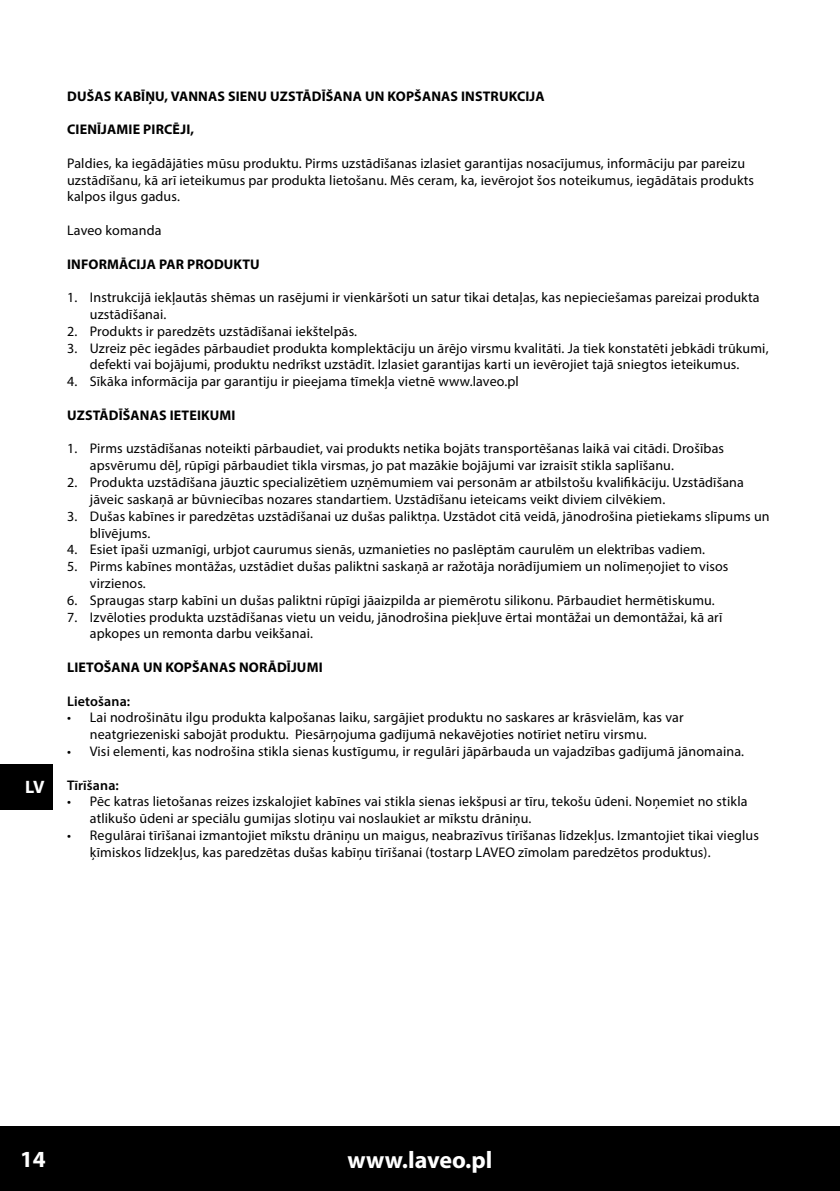
<style>
.page{position:relative;width:840px;height:1191px;background:#fff}
.page>*{position:absolute;margin:0;border:0;box-sizing:border-box;transform-origin:0 0}
.t1{font:700 24px "Myriad Pro";color:#fff}
.t2{font:700 23.2px "Myriad Pro";color:#fff}
.t3{font:700 18px "Myriad Pro";color:#fff}
.t4{font:14px/16.8px "Myriad Pro";letter-spacing:.01em;color:#000}
.t5{font:700 14px "Myriad Pro";letter-spacing:.01em;color:#000}
.t6{font:600 14px "Myriad Pro";letter-spacing:.01em;color:#000}
</style>
<div class="page">
<div style="left:0;top:1125px;width:839px;height:66px;background:#000"></div>
<div style="left:0;top:764px;width:52px;height:46px;background:#000"></div>
<p class="t3" style="left:25px;top:775px;width:21px">LV</p>
<p class="t5" style="left:67px;top:87px;width:479px">DUŠAS KABĪŅU, VANNAS SIENU UZSTĀDĪŠANA UN KOPŠANAS INSTRUKCIJA</p>
<p class="t5" style="left:67px;top:120px;width:128px">CIENĪJAMIE PIRCĒJI,</p>
<p class="t4" style="left:67px;top:154px;width:688px">Paldies, ka iegādājāties mūsu produktu. Pirms uzstādīšanas izlasiet garantijas nosacījumus, informāciju par pareizu uzstādīšanu, kā arī ieteikumus par produkta lietošanu. Mēs ceram, ka, ievērojot šos noteikumus, iegādātais produkts kalpos ilgus gadus.</p>
<p class="t4" style="left:67px;top:222px;width:96px">Laveo komanda</p>
<p class="t5" style="left:67px;top:255px;width:194px">INFORMĀCIJA PAR PRODUKTU</p>
<p class="t4" style="left:90px;top:289px;width:670px;text-indent:-23px">1. Instrukcijā iekļautās shēmas un rasējumi ir vienkāršoti un satur tikai detaļas, kas nepieciešamas pareizai produkta uzstādīšanai.</p>
<p class="t4" style="left:67px;top:322px;width:291px">2. Produkts ir paredzēts uzstādīšanai iekštelpās.</p>
<p class="t4" style="left:67px;top:339px;width:702px;text-align:center">3. Uzreiz pēc iegādes pārbaudiet produkta komplektāciju un ārējo virsmu kvalitāti. Ja tiek konstatēti jebkādi trūkumi, defekti vai bojājumi, produktu nedrīkst uzstādīt. Izlasiet garantijas karti un ievērojiet tajā sniegtos ieteikumus.</p>
<p class="t4" style="left:67px;top:373px;width:453px">4. Sīkāka informācija par garantiju ir pieejama tīmekļa vietnē www.laveo.pl</p>
<p class="t5" style="left:67px;top:406px;width:170px">UZSTĀDĪŠANAS IETEIKUMI</p>
<p class="t4" style="left:90px;top:440px;width:635px;text-indent:-23px">1. Pirms uzstādīšanas noteikti pārbaudiet, vai produkts netika bojāts transportēšanas laikā vai citādi. Drošības apsvērumu dēļ, rūpīgi pārbaudiet tikla virsmas, jo pat mazākie bojājumi var izraisīt stikla saplīšanu.</p>
<p class="t4" style="left:90px;top:474px;width:655px;text-indent:-23px">2. Produkta uzstādīšana jāuztic specializētiem uzņēmumiem vai personām ar atbilstošu kvalifikāciju. Uzstādīšana jāveic saskaņā ar būvniecības nozares standartiem. Uzstādīšanu ieteicams veikt diviem cilvēkiem.</p>
<p class="t4" style="left:90px;top:507px;width:681px;text-indent:-23px">3. Dušas kabīnes ir paredzētas uzstādīšanai uz dušas paliktņa. Uzstādot citā veidā, jānodrošina pietiekams slīpums un blīvējums.</p>
<p class="t4" style="left:67px;top:541px;width:639px">4. Esiet īpaši uzmanīgi, urbjot caurumus sienās, uzmanieties no paslēptām caurulēm un elektrības vadiem.</p>
<p class="t4" style="left:90px;top:558px;width:639px;text-indent:-23px">5. Pirms kabīnes montāžas, uzstādiet dušas paliktni saskaņā ar ražotāja norādījumiem un nolīmeņojiet to visos virzienos.</p>
<p class="t4" style="left:67px;top:591px;width:649px">6. Spraugas starp kabīni un dušas paliktni rūpīgi jāaizpilda ar piemērotu silikonu. Pārbaudiet hermētiskumu.</p>
<p class="t4" style="left:90px;top:608px;width:633px;text-indent:-23px">7. Izvēloties produkta uzstādīšanas vietu un veidu, jānodrošina piekļuve ērtai montāžai un demontāžai, kā arī apkopes un remonta darbu veikšanai.</p>
<p class="t5" style="left:67px;top:658px;width:257px">LIETOŠANA UN KOPŠANAS NORĀDĪJUMI</p>
<p class="t6" style="left:67px;top:692px;width:65px">Lietošana:</p>
<p class="t4" style="left:90px;top:709px;width:595px;text-indent:-23px">• Lai nodrošinātu ilgu produkta kalpošanas laiku, sargājiet produktu no saskares ar krāsvielām, kas var neatgriezeniski sabojāt produktu. Piesārņojuma gadījumā nekavējoties notīriet netīru virsmu.</p>
<p class="t4" style="left:67px;top:742px;width:678px">• Visi elementi, kas nodrošina stikla sienas kustīgumu, ir regulāri jāpārbauda un vajadzības gadījumā jānomaina.</p>
<p class="t6" style="left:67px;top:776px;width:53px">Tīrīšana:</p>
<p class="t4" style="left:90px;top:793px;width:659px;text-indent:-23px">• Pēc katras lietošanas reizes izskalojiet kabīnes vai stikla sienas iekšpusi ar tīru, tekošu ūdeni. Noņemiet no stikla atlikušo ūdeni ar speciālu gumijas slotiņu vai noslaukiet ar mīkstu drāniņu.</p>
<p class="t4" style="left:90px;top:826px;width:670px;text-indent:-23px">• Regulārai tīrīšanai izmantojiet mīkstu drāniņu un maigus, neabrazīvus tīrīšanas līdzekļus. Izmantojiet tikai vieglus ķīmiskos līdzekļus, kas paredzētas dušas kabīņu tīrīšanai (tostarp LAVEO zīmolam paredzētos produktus).</p>
<h2 class="t2" style="left:20px;top:1144px;width:27px">14</h2>
<h1 class="t1" style="left:347px;top:1144px;width:146px">www.laveo.pl</h1>
</div>
